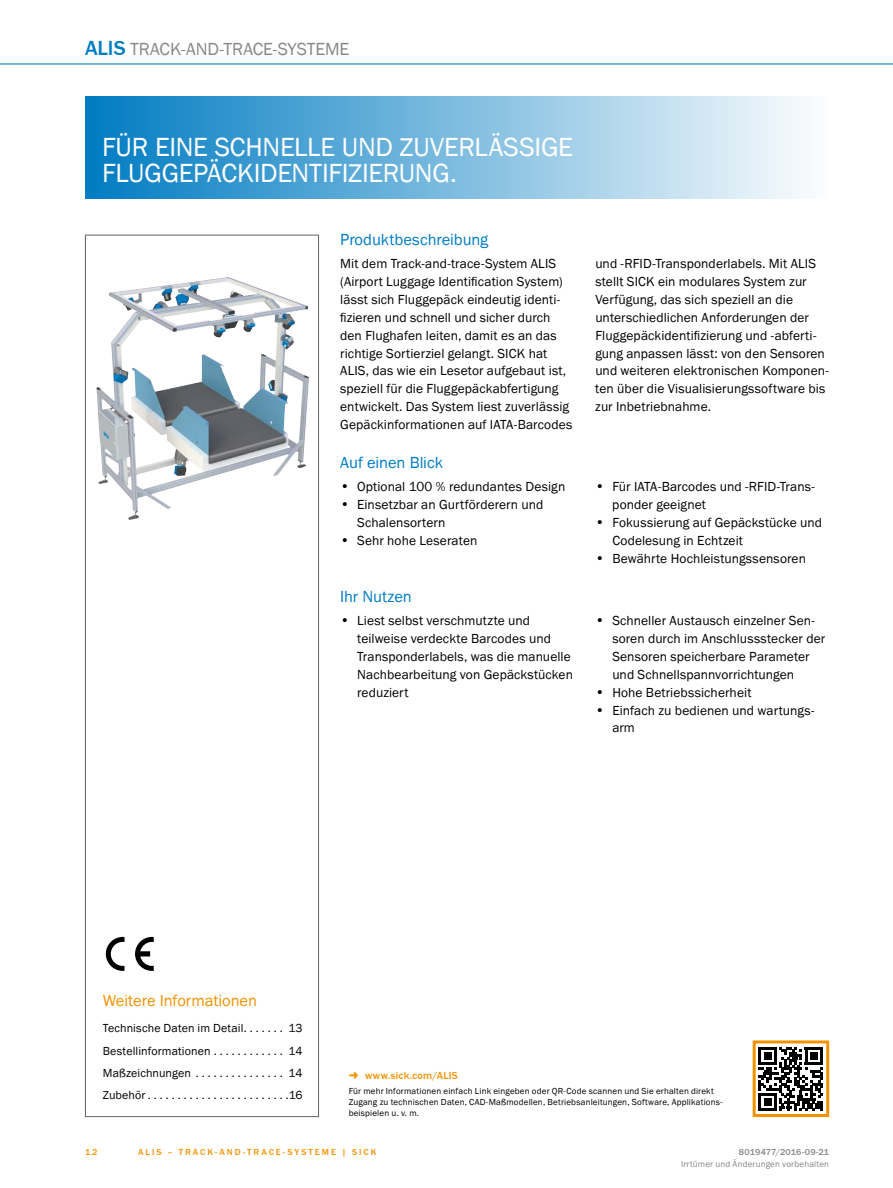
<style>
.page{position:relative;width:893px;height:1188px;background:#fff}
.page>*{position:absolute;margin:0;border:0;box-sizing:border-box;transform-origin:0 0}
.t1{font:27px/25.5px "SICK Franklin";letter-spacing:-.01em;color:#fff}
.t2{font:18px "SICK Franklin";letter-spacing:-.005em;color:#878787}
.t3{font:16.5px "SICK Franklin";letter-spacing:-.005em;color:#007cc2}
.t4{font:16.5px "SICK Franklin";letter-spacing:-.005em;color:#f39200}
.t5{font:13.5px/17.9px "SICK Franklin";letter-spacing:.005em;color:#000}
.t6{font:12px "SICK Franklin";letter-spacing:.005em;color:#000}
.t7{font:500 10.5px "SICK Franklin";letter-spacing:.02em;color:#f39200}
.t8{font:9px/10.8px "SICK Franklin";letter-spacing:.02em;color:#000}
.t9{font:500 9px "SICK Franklin";letter-spacing:.225em;color:#f39200}
.t10{font:9px "SICK Franklin";letter-spacing:.015em;color:#878787}
.t11{font:500 9px "SICK Franklin";letter-spacing:.015em;color:#878787}
.s1{font-weight:500;font-size:21px;color:#007cc2}
.s2{font-size:14.25px}
</style>
<div class="page">
<hr style="left:0;top:63px;width:893px;height:2px;background:#007cc2">
<div style="left:85px;top:97px;width:744px;height:102px;background:linear-gradient(to right,#007bc1,#fcfdfe)"></div>
<img style="left:96px;top:277px;width:213px;height:243px">
<svg style="left:106px;top:937px;width:18px;height:34px"></svg>
<svg style="left:135px;top:937px;width:19px;height:34px"></svg>
<div style="left:85px;top:235px;width:234px;height:882px;border:1px solid #646363"></div>
<svg style="left:758px;top:1047px;width:65px;height:64px"></svg>
<div style="left:753px;top:1040px;width:76px;height:77px;border:3px solid #f39200"></div>
<h2 class="t2" style="left:85px;top:38px;width:266px"><span class="s1">ALIS</span> Track-and-trace-Systeme</h2>
<h1 class="t1" style="left:102px;top:135px;width:472px">FÜR EINE SCHNELLE UND ZUVERLÄSSIGE<br>FLUGGEPÄCKIDENTIFIZIERUNG.</h1>
<p class="t3" style="left:340px;top:229px;width:150px">Produktbeschreibung</p>
<p class="t5" style="left:340px;top:255px;width:234px">M it dem Track-and-trace-System ALIS (Airport Luggage Identification System) lässt sich Fluggepäck eindeutig identi&shy;fizieren und schnell und sicher durch den Flughafen leiten, damit es an das richtige Sortierziel gelangt. SICK hat ALIS, das wie ein Lesetor aufgebaut ist, speziell für die Fluggepäckabfertigung entwickelt. Das System liest zuverlässig Gepäckinformationen auf IATA-Barcodes</p>
<p class="t5" style="left:595px;top:255px;width:235px">und -RFID-Transponderlabels. Mit ALIS stellt SICK ein modulares System zur Verfügung, das sich speziell an die unterschiedlichen Anforderungen der Fluggepäckidentifizierung und -abferti&shy;gung anpassen lässt: von den Sensoren und weiteren elektronischen Komponen&shy;ten über die Visualisierungssoftware bis zur Inbetriebnahme.</p>
<p class="t3" style="left:340px;top:453px;width:104px">Auf einen Blick</p>
<p class="t5" style="left:340px;top:478px;width:227px"><span class="s2">•</span> Optional 100 % redundantes Design</p>
<p class="t5" style="left:357px;top:496px;width:188px;text-indent:-17px"><span class="s2">•</span> Einsetzbar an Gurtförderern und<br>Schalensortern</p>
<p class="t5" style="left:340px;top:532px;width:139px"><span class="s2">•</span> Sehr hohe Leseraten</p>
<p class="t5" style="left:612px;top:478px;width:204px;text-indent:-17px"><span class="s2">•</span> Für IATA-Barcodes und -RFID-Trans&shy;ponder geeignet</p>
<p class="t5" style="left:612px;top:514px;width:211px;text-indent:-17px"><span class="s2">•</span> Fokussierung auf Gepäckstücke und<br>Codelesung in Echtzeit</p>
<p class="t5" style="left:595px;top:550px;width:212px"><span class="s2">•</span> Bewährte Hochleistungssensoren</p>
<p class="t3" style="left:340px;top:586px;width:73px">Ihr Nutzen</p>
<p class="t5" style="left:357px;top:612px;width:217px;text-indent:-17px"><span class="s2">•</span> Liest selbst verschmutzte und teilweise verdeckte Barcodes und<br>Transponderlabels, was die manuelle<br>Nachbearbeitung von Gepäckstücken reduziert</p>
<p class="t5" style="left:612px;top:612px;width:214px;text-indent:-17px"><span class="s2">•</span> Schneller Austausch einzelner Sen&shy;soren durch im Anschlussstecker der Sensoren speicherbare Parameter und Schnellspannvorrichtungen</p>
<p class="t5" style="left:595px;top:683px;width:158px"><span class="s2">•</span> Hohe Betriebssicherheit</p>
<p class="t5" style="left:612px;top:701px;width:204px;text-indent:-17px"><span class="s2">•</span> Einfach zu bedienen und wartungs&shy;arm</p>
<p class="t4" style="left:103px;top:990px;width:156px">Weitere Informationen</p>
<p class="t6" style="left:103px;top:1021px;width:142px">Technische Daten im Detail</p>
<p class="t6" style="left:288px;top:1021px;width:16px">13</p>
<p class="t6" style="left:103px;top:1043px;width:109px">Bestellinformationen</p>
<p class="t6" style="left:289px;top:1043px;width:16px">14</p>
<p class="t6" style="left:103px;top:1065px;width:90px">Maßzeichnungen</p>
<p class="t6" style="left:289px;top:1065px;width:16px">14</p>
<p class="t6" style="left:103px;top:1087px;width:44px">Zubehör</p>
<p class="t6" style="left:289px;top:1087px;width:15px">16</p>
<p class="t7" style="left:365px;top:1069px;width:94px">www.sick.com/ALIS</p>
<p class="t8" style="left:349px;top:1086px;width:375px">Für mehr Informationen einfach Link eingeben oder QR-Code scannen und Sie erhalten direkt<br>Zugang zu technischen Daten, CAD-Maßmodellen, Betriebsanleitungen, Software, Applikations&shy;beispielen u. v. m.</p>
<p class="t9" style="left:85px;top:1146px;width:14px">12</p>
<p class="t9" style="left:138px;top:1146px;width:240px">ALIS – TRACK-AND-TRACE-SYSTEME | SICK</p>
<p class="t11" style="left:739px;top:1146px;width:92px">8019477/2016-09-21</p>
<p class="t10" style="left:681px;top:1159px;width:150px">Irrtümer und Änderungen vorbehalten</p>
</div>
